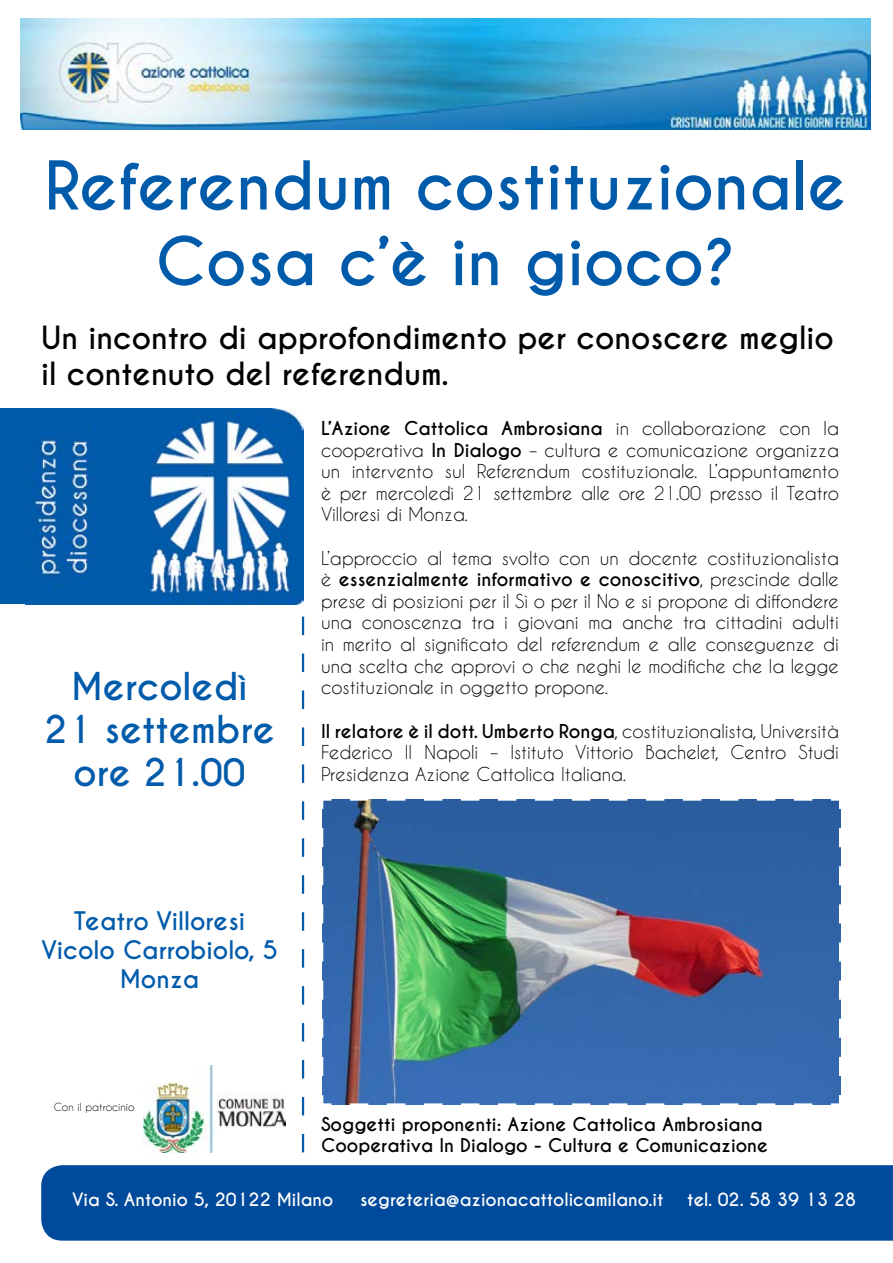
<style>
.page{position:relative;width:893px;height:1263px;background:#fff}
.page>*{position:absolute;margin:0;border:0;box-sizing:border-box;transform-origin:0 0}
.t1{font:700 63px/75.6px "Caviar Dreams";color:#005bab;text-align:center}
.t2{font:700 36px/43.2px "Caviar Dreams";color:#005bab;text-align:center}
.t3{font:700 30px/36px "Caviar Dreams";color:#000}
.t4{font:700 24px/28.8px "Caviar Dreams";color:#005bab;text-align:center}
.t5{font:18px/21.6px "Caviar Dreams";color:#000;text-align:justify}
.t6{font:700 17.85px/21.5px "Caviar Dreams";color:#000}
.t7{font:700 17.25px "Caviar Dreams";color:#fff}
.t8{font:10.5px "Caviar Dreams";color:#000}
.s1{font-weight:700}
</style>
<div class="page">
<img style="left:20px;top:18px;width:851px;height:112px">
<div style="left:41px;top:1165px;width:852px;height:76px;background:#004a9b"></div>
<div style="left:0;top:408px;width:132px;height:196px;background:#005bab"></div>
<img style="left:33px;top:408px;width:270px;height:196px">
<svg style="left:302px;top:617px;width:2px;height:535px"></svg>
<img style="left:322px;top:799px;width:519px;height:306px">
<img style="left:143px;top:1065px;width:142px;height:87px">
<h1 class="t1" style="left:44px;top:150px;width:803px">Referendum costituzionale<br>Cosa c’è in gioco?</h1>
<h3 class="t3" style="left:41px;top:321px;width:794px">Un incontro di approfondimento per conoscere meglio il contenuto del referendum.</h3>
<h2 class="t2" style="left:44px;top:666px;width:232px">Mercoledì<br>21 settembre ore 21.00</h2>
<p class="t5" style="left:321px;top:417px;width:519px"><span class="s1">L’Azione Cattolica Ambrosiana</span> in collaborazione con la cooperativa <span class="s1">In Dialogo</span> – cultura e comunicazione organizza un intervento sul Referendum costituzionale. L’appuntamento è per mercoledì 21 settembre alle ore 21.00 presso il Teatro Villoresi di Monza.</p>
<p class="t5" style="left:321px;top:547px;width:519px">L’approccio al tema svolto con un docente costituzionalista è <span class="s1">essenzialmente informativo e conoscitivo</span>, prescinde dalle prese di posizioni per il Sì o per il No e si propone di diffondere una conoscenza tra i giovani ma anche tra cittadini adulti in merito al significato del referendum e alle conseguenze di una scelta che approvi o che neghi le modifiche che la legge costituzionale in oggetto propone.</p>
<p class="t5" style="left:321px;top:719px;width:519px"><span class="s1">Il relatore è il dott. Umberto Ronga</span>, costituzionalista, Università Federico II Napoli – Istituto Vittorio Bachelet, Centro Studi Presidenza Azione Cattolica Italiana.</p>
<h3 class="t4" style="left:41px;top:908px;width:238px">Teatro Villoresi<br>Vicolo Carrobiolo, 5<br>Monza</h3>
<p class="t8" style="left:54px;top:1101px;width:82px">Con il patrocinio</p>
<p class="t6" style="left:321px;top:1114px;width:449px">Soggetti proponenti: Azione Cattolica Ambrosiana<br>Cooperativa In Dialogo - Cultura e Comunicazione</p>
<p class="t7" style="left:72px;top:1189px;width:262px">Via S. Antonio 5, 20122 Milano</p>
<p class="t7" style="left:360px;top:1189px;width:305px">segreteria@azionacattolicamilano.it</p>
<p class="t7" style="left:687px;top:1189px;width:170px">tel. 02. 58 39 13 28</p>
</div>
